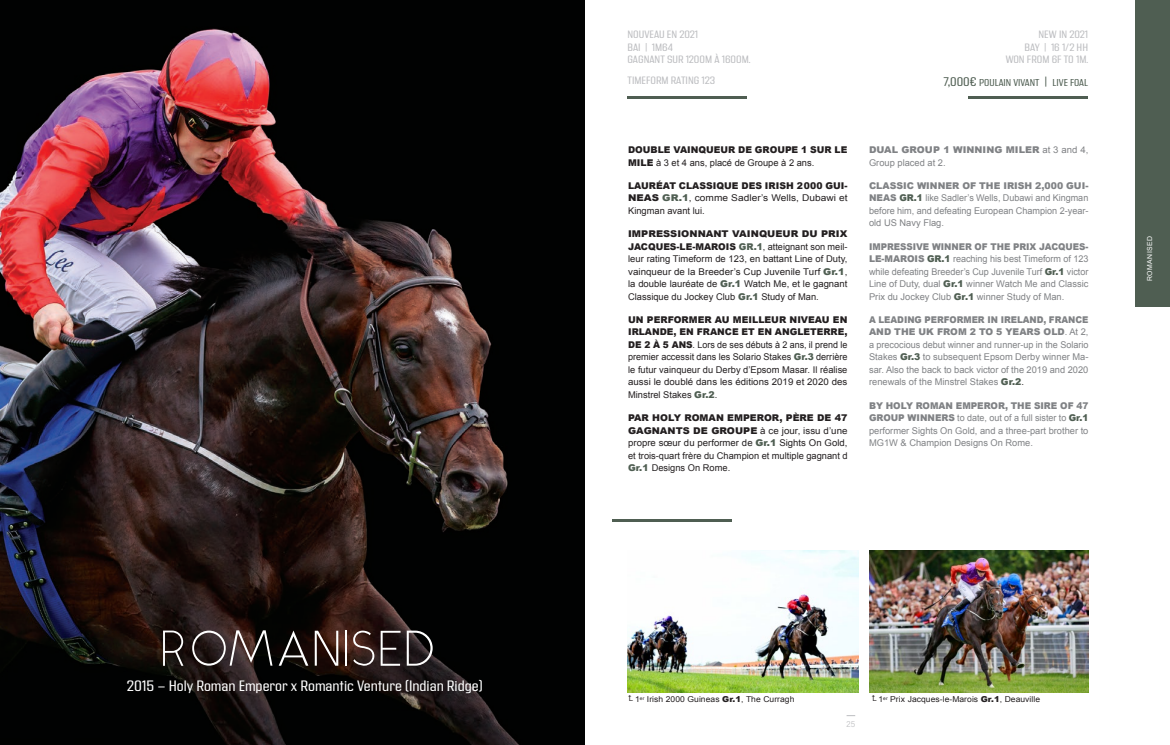
<style>
.page{position:relative;width:1170px;height:745px;background:#fff}
.page>*{position:absolute;margin:0;border:0;box-sizing:border-box;transform-origin:0 0}
.nom_cheval_P2{font:50px "Alcubierre";letter-spacing:.005em;color:#fff}
.t1{font:15px "Address Sans Pro";color:#fff}
.t2{font:10.62px/12.8px "Address Sans Pro";color:#bcbdc0}
.t3{font:10px "Address Sans Pro";color:#4f5e52}
.texte_courant_2020{font:9.25px/12.5px "Arial";color:#808285;text-align:justify}
.texte_courant_2020-2{font:9.25px/12.5px "Arial";color:#231f20;text-align:justify}
.texte_courant_2020-3{font:9.25px/12.5px "Arial";color:#231f20;text-align:justify;scale:1.05 1}
.texte_courant_2020-4{font:9.25px/12.5px "Arial";color:#231f20;text-align:justify;scale:1.09 1}
.texte_courant_2020-5{font:900 9.25px/12.5px "Arial";color:#231f20}
.t4{font:300 8.75px "Acumin Pro Semi Cond";color:#bcbdc0}
.Texte_courant{font:8.12px "Arial";letter-spacing:.005em;color:#231f20;scale:1.05 1}
.nom_cheval_P2-2{font:6.88px "Arial";letter-spacing:.06em;color:#fff}
.s1{font-size:12.5px}
.s2{font-weight:400}
.s3{font-weight:900}
.s4{font-weight:900;color:#4f5e52}
.s5{color:#231f20}
</style>
<div class="page">
<img style="left:0;top:0;width:585px;height:744px">
<hr style="left:627px;top:96px;width:120px;height:2px;background:#4f5e52">
<hr style="left:968px;top:96px;width:120px;height:2px;background:#4f5e52">
<hr style="left:612px;top:518px;width:120px;height:3px;background:#4f5e52">
<img style="left:627px;top:550px;width:231px;height:142px">
<img style="left:869px;top:550px;width:219px;height:142px">
<div style="left:1135px;top:0;width:34px;height:306px;background:#4f5e52"></div>
<p class="nom_cheval_P2" style="left:160px;top:618px;width:278px">ROMANISED</p>
<p class="t1" style="left:127px;top:677px;width:357px">2015 - Holy Roman Emperor x Romantic Venture (Indian Ridge)</p>
<p class="t2" style="left:627px;top:28px;width:124px">NOUVEAU EN 2021<br>BAI | 1M64<br>GAGNANT SUR 1200M À 1600M.</p>
<p class="t2" style="left:1005px;top:28px;width:84px;text-align:right">NEW IN 2021<br>BAY | 16 1/2 HH<br>WON FROM 6F TO 1M.</p>
<p class="t2" style="left:627px;top:75px;width:89px">TIMEFORM RATING 123</p>
<p class="t3" style="left:943px;top:77px;width:146px"><span class="s1">7,000€</span> POULAIN VIVANT <span class="s1">|</span> LIVE FOAL</p>
<p class="texte_courant_2020-5" style="left:628px;top:143px;width:221px">DOUBLE VAINQUEUR DE GROUPE 1 SUR LE<br>MILE <span class="s2">à 3 et 4 ans, placé de Groupe à 2 ans.</span></p>
<p class="texte_courant_2020-4" style="left:628px;top:179px;width:203px"><span class="s3">LAURÉAT CLASSIQUE DES IRISH 2000 GUI-NEAS</span> <span class="s4">GR.1</span>, comme Sadler’s Wells, Dubawi et Kingman avant lui.</p>
<p class="texte_courant_2020-2" style="left:628px;top:227px;width:221px"><span class="s3">IMPRESSIONNANT VAINQUEUR DU PRIX JACQUES-LE-MAROIS</span> <span class="s4">GR.1</span>, atteignant son meil&shy;leur rating Timeform de 123, en battant Line of Duty, vainqueur de la Breeder’s Cup Juvenile Turf <span class="s4">Gr.1</span>, la double lauréate de <span class="s4">Gr.1</span> Watch Me, et le gagnant Classique du Jockey Club <span class="s4">Gr.1</span> Study of Man.</p>
<p class="texte_courant_2020-2" style="left:628px;top:313px;width:221px"><span class="s3">UN PERFORMER AU MEILLEUR NIVEAU EN IRLANDE, EN FRANCE ET EN ANGLETERRE, DE 2 À 5 ANS</span>. Lors de ses débuts à 2 ans, il prend le premier accessit dans les Solario Stakes <span class="s4">Gr.3</span> derrière le futur vainqueur du Derby d’Epsom Masar. Il réalise aussi le doublé dans les éditions 2019 et 2020 des Minstrel Stakes <span class="s4">Gr.2</span>.</p>
<p class="texte_courant_2020-3" style="left:628px;top:411px;width:210px"><span class="s3">PAR HOLY ROMAN EMPEROR, PÈRE DE 47<br>GAGNANTS DE GROUPE</span> à ce jour, issu d’une propre sœur du performer de <span class="s4">Gr.1</span> Sights On Gold, et trois-quart frère du Champion et multiple gagnant d <span class="s4">Gr.1</span> Designs On Rome.</p>
<p class="texte_courant_2020" style="left:869px;top:144px;width:221px"><span class="s3">DUAL GROUP 1 WINNING MILER</span> at 3 and 4,<br>Group placed at 2.</p>
<p class="texte_courant_2020" style="left:869px;top:179px;width:221px"><span class="s3">CLASSIC WINNER OF THE IRISH 2,000 GUI-NEAS</span> <span class="s4">GR.1</span> like Sadler’s Wells, Dubawi and Kingman before him, and defeating European Champion 2-year&shy;old US Navy Flag.</p>
<p class="texte_courant_2020" style="left:869px;top:240px;width:221px"><span class="s3">IMPRESSIVE WINNER OF THE PRIX JACQUES-LE-MAROIS</span> <span class="s4">GR.1</span> reaching his best Timeform of 123 while defeating Breeder’s Cup Juvenile Turf <span class="s4">Gr.1</span> victor Line of Duty, dual <span class="s4">Gr.1</span> winner Watch Me and Classic Prix du Jockey Club <span class="s4">Gr.1</span> winner Study of Man.</p>
<p class="texte_courant_2020" style="left:869px;top:313px;width:221px"><span class="s3">A LEADING PERFORMER IN IRELAND, FRANCE AND THE UK FROM 2 TO 5 YEARS OLD</span>. At 2, a precocious debut winner and runner-up in the Solario Stakes <span class="s4">Gr.3</span> to subsequent Epsom Derby winner Ma&shy;sar. Also the back to back victor of the 2019 and 2020 renewals of the Minstrel Stakes <span class="s4">Gr.2</span><span class="s5">.</span></p>
<p class="texte_courant_2020" style="left:869px;top:399px;width:221px"><span class="s3">BY HOLY ROMAN EMPEROR, THE SIRE OF 47<br>GROUP WINNERS</span> to date, out of a full sister to <span class="s4">Gr.1 </span>performer Sights On Gold, and a three-part brother to MG1W &amp; Champion Designs On Rome.</p>
<p class="nom_cheval_P2-2" style="left:1145px;top:281px;width:46px;rotate:-90deg">ROMANISED</p>
<p class="Texte_courant" style="left:635px;top:693px;width:153px">1<sup>er</sup> Irish 2000 Guineas <span class="s3">Gr.1</span>, The Curragh</p>
<p class="Texte_courant" style="left:878px;top:693px;width:155px">1<sup>er</sup> Prix Jacques-le-Marois <span class="s3">Gr.1</span>, Deauville</p>
<p class="t4" style="left:846px;top:717px;width:10px">25</p>
</div>
